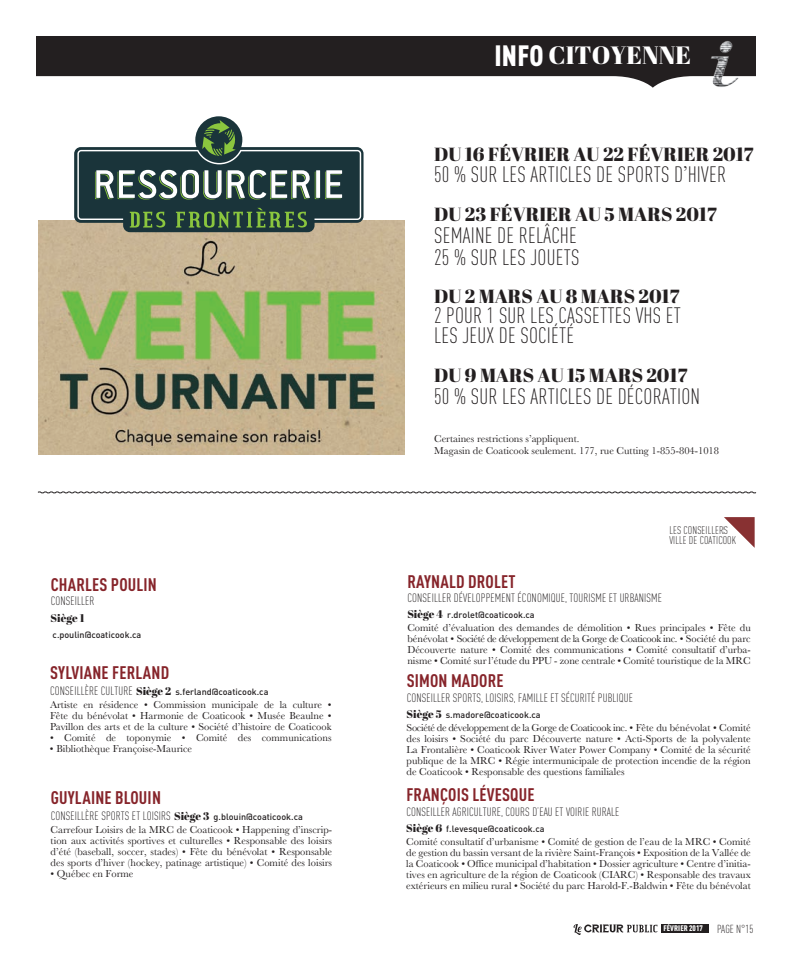
<style>
.page{position:relative;width:792px;height:972px;background:#fff}
.page>*{position:absolute;margin:0;border:0;box-sizing:border-box;transform-origin:0 0}
.t1{font:25px "Abril Fatface";color:#fff}
.t2{font:300 condensed 22px/22px "DINOT";letter-spacing:.01em;color:#231f20}
.t3{font:19px "Abril Fatface";color:#231f20}
.t4{font:700 condensed 18px "DINOT";letter-spacing:.01em;color:#86242a}
.t5{font:300 condensed 12px "DINOT";letter-spacing:.01em;color:#231f20}
.t6{font:300 condensed 11.5px "DINOT";color:#231f20}
.t7{font:300 condensed 11px/10.5px "DINOT";letter-spacing:.01em;color:#231f20}
.t8{font:11px "Abril Fatface";color:#231f20}
.t9{font:10.5px/11px "Baskerville";color:#231f20;text-align:justify}
.t10{font:500 9px "DINOT";color:#231f20}
.t11{font:900 condensed 8px "DINOT";letter-spacing:.01em;color:#fff}
.s1{font-weight:300;font-stretch:condensed;font-size:12px}
.s2{font-family:"Abril Fatface";font-weight:400;font-size:11px}
.s3{font-family:"Abril Fatface";font-weight:400;font-stretch:normal;font-size:11px}
.s4{font-weight:500;font-stretch:normal;font-size:9px}
.s5{font-family:"DINOT";font-weight:900;font-stretch:condensed;font-size:29px}
.s6{font-weight:300;font-size:11.5px;color:#231f20}
</style>
<div class="page">
<div style="left:661px;top:924px;width:47px;height:9px;background:#231f20"></div>
<svg style="left:574px;top:924px;width:84px;height:11px"></svg>
<svg style="left:36px;top:36px;width:720px;height:52px;fill:#231f20"></svg>
<img style="left:711px;top:41px;width:28px;height:47px">
<svg style="left:37px;top:491px;width:720px;height:3px"></svg>
<svg style="left:724px;top:517px;width:31px;height:31px"></svg>
<img style="left:39px;top:220px;width:365px;height:235px">
<svg style="left:74px;top:116px;width:290px;height:116px"></svg>
<svg style="left:77px;top:120px;width:284px;height:109px"></svg>
<h3 class="t4" style="left:51px;top:573px;width:108px">CHARLES POULIN</h3>
<p class="t5" style="left:51px;top:593px;width:25px">CONSEILLER</p>
<p class="t8" style="left:51px;top:610px;width:35px">SIÈGE 1</p>
<p class="t10" style="left:53px;top:628px;width:90px">c.poulin@coaticook.ca</p>
<h3 class="t4" style="left:50px;top:662px;width:121px">SYLVIANE FERLAND</h3>
<p class="t10" style="left:50px;top:686px;width:220px"><span class="s1">CONSEI LLÈRE CULTURE</span> <span class="s2">SIÈGE 2</span> s.ferland@coaticook.ca</p>
<p class="t9" style="left:50px;top:700px;width:283px">Artiste en résidence • Commission municipale de la culture • Fête du bénévolat • Harmonie de Coaticook • Musée Beaulne • Pavillon des arts et de la culture • Société d’histoire de Coaticook</p>
<p class="t9" style="left:50px;top:733px;width:283px">• Comité de toponymie • Comité des communications</p>
<p class="t9" style="left:50px;top:744px;width:144px">• Bibliothèque Françoise-Maurice</p>
<h3 class="t4" style="left:51px;top:787px;width:112px">GUYLAINE BLOUIN</h3>
<p class="t5" style="left:51px;top:809px;width:254px">CONSEILLÈRE SPORTS ET LOISIRS <span class="s3">SIÈGE 3</span> <span class="s4">g.blouin@coaticook.ca</span></p>
<p class="t9" style="left:51px;top:825px;width:283px">Carrefour Loisirs de la MRC de Coaticook • Happening d’inscrip&shy;tion aux activités sportives et culturelles • Responsable des loisirs d’été (baseball, soccer, stades) • Fête du bénévolat • Responsable des sports d’hiver (hockey, patinage artistique) • Comité des loisirs</p>
<p class="t9" style="left:51px;top:869px;width:84px">• Québec en Forme</p>
<h1 class="t1" style="left:494px;top:38px;width:88px"><span class="s5">INFO</span> CITOYENNE</h1>
<h3 class="t3" style="left:434px;top:141px;width:321px">DU 16 FÉVRIER AU 22 FÉVRIER 2017</h3>
<h2 class="t2" style="left:434px;top:164px;width:294px">50 % SUR LES ARTICLES DE SPORTS D<sup>’</sup>HIVER</h2>
<h3 class="t3" style="left:434px;top:201px;width:284px">DU 23 FÉVRIER AU 5 MARS 2017</h3>
<h2 class="t2" style="left:434px;top:224px;width:145px">SEMAINE DE RELÂCHE<br>25 % SUR LES JOUETS</h2>
<h3 class="t3" style="left:434px;top:283px;width:247px">DU 2 MARS AU 8 MARS 2017</h3>
<h2 class="t2" style="left:434px;top:306px;width:248px;line-height:20px">2 POUR 1 SUR LES CASSETTES VHS ET<br>LES JEUX DE SOCIÉTÉ</h2>
<h3 class="t3" style="left:434px;top:361px;width:255px">DU 9 MARS AU 15 MARS 2017</h3>
<h2 class="t2" style="left:434px;top:385px;width:268px">50 % SUR LES ARTICLES DE DÉCORATION</h2>
<p class="t9" style="left:434px;top:433px;width:286px;line-height:12px">Certaines restrictions s’appliquent.<br>Magasin de Coaticook seulement. 177, rue Cutting 1-855-804-1018</p>
<p class="t7" style="left:669px;top:525px;width:68px">LES CONSEILLERS<br>VILLE DE COATICOOK</p>
<h3 class="t4" style="left:407px;top:570px;width:110px">RAYNALD DROLET</h3>
<p class="t5" style="left:407px;top:591px;width:256px">CONSEI LLER DÉVELOPPEMENT ÉCONOMIQUE, TOURISME ET URBANISME</p>
<p class="t10" style="left:407px;top:609px;width:129px"><span class="s2">SIÈGE 4</span> r.drolet@coaticook.ca</p>
<p class="t9" style="left:407px;top:622px;width:345px">Comité d’évaluation des demandes de démolition • Rues principales • Fête du bénévolat • Société de développement de la Gorge de Coaticook inc. • Société du parc Découverte nature • Comité des communications • Comité consultatif d’urba&shy;nisme • Comité sur l’étude du PPU - zone centrale • Comité touristique de la MRC</p>
<h3 class="t4" style="left:407px;top:670px;width:98px">SIMON MADORE</h3>
<p class="t5" style="left:407px;top:691px;width:25px">CONSEILLER</p>
<p class="t5" style="left:453px;top:691px;width:182px">SPORTS, LOISIRS, FAMILLE ET SÉCURITÉ PUBLIQUE</p>
<p class="t10" style="left:407px;top:708px;width:136px"><span class="s2">SIÈGE 5</span> s.madore@coaticook.ca</p>
<p class="t9" style="left:407px;top:722px;width:346px">Société de développement de la Gorge de Coaticook inc. • Fête du bénévolat • Comité des loisirs • Société du parc Découverte nature • Acti-Sports de la polyvalente La Frontalière • Coaticook River Water Power Company • Comité de la sécurité publique de la MRC • Régie intermunicipale de protection incendie de la région de Coaticook • Responsable des questions familiales</p>
<h3 class="t4" style="left:406px;top:784px;width:130px">FRANÇOIS LÉVESQUE</h3>
<p class="t5" style="left:406px;top:804px;width:25px">CONSEILLER</p>
<p class="t5" style="left:453px;top:804px;width:168px">AGRICULTURE, COURS D’EAU ET VOIRIE RURALE</p>
<p class="t10" style="left:406px;top:822px;width:140px"><span class="s2">SIÈGE 6</span> f.levesque@coaticook.ca</p>
<p class="t9" style="left:406px;top:836px;width:346px">Comité consultatif d’urbanisme • Comité de gestion de l’eau de la MRC • Comité de gestion du bassin versant de la rivière Saint-François • Exposition de la Vallée de la Coaticook • Office municipal d’habitation • Dossier agriculture • Centre d’initia&shy;tives en agriculture de la région de Coaticook (CIARC) • Responsable des travaux extérieurs en milieu rural • Société du parc Harold-F.-Baldwin • Fête du bénévolat</p>
<p class="t11" style="left:664px;top:924px;width:59px">FÉVRIER 2017 <span class="s6">PAGE</span></p>
<p class="t6" style="left:736px;top:922px;width:19px">N°15</p>
</div>
